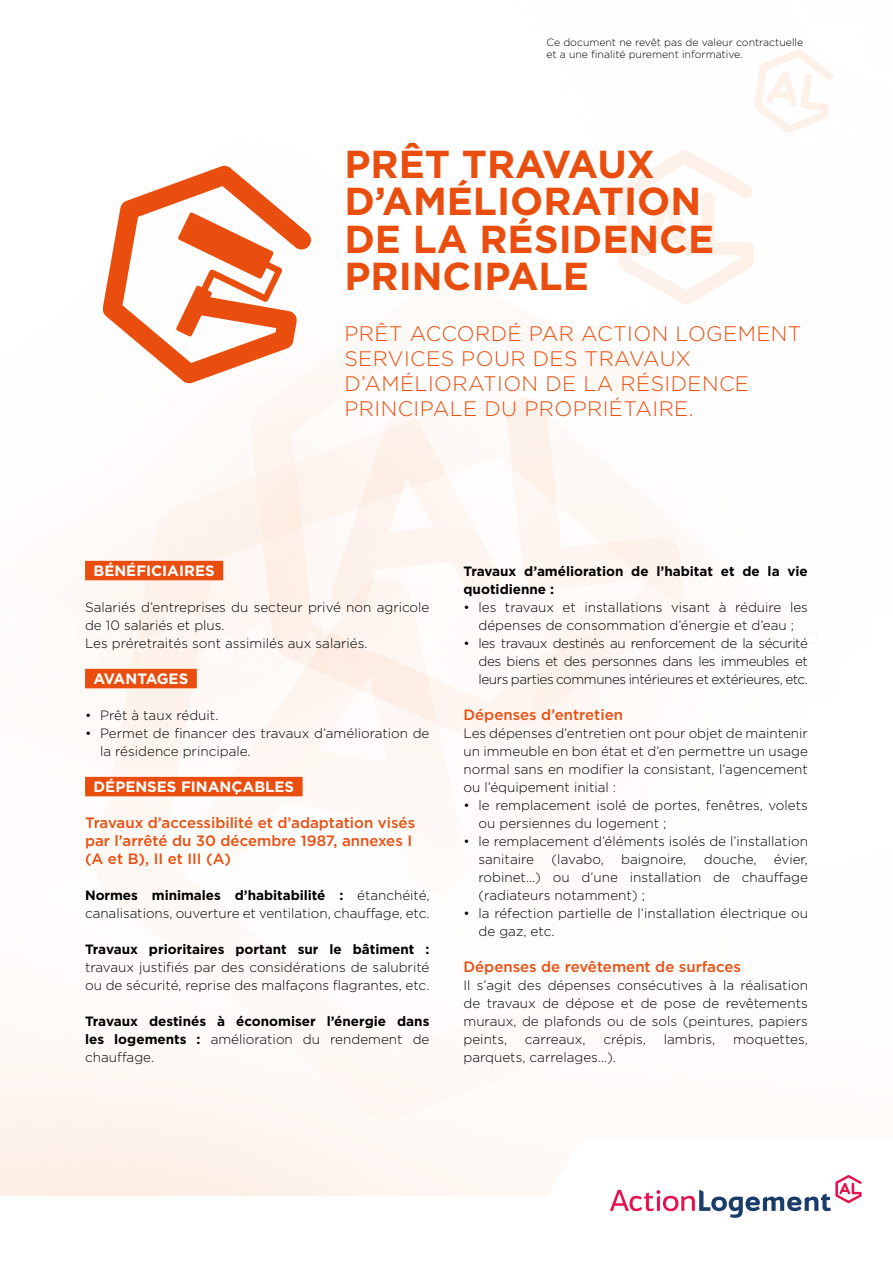
<style>
.page{position:relative;width:893px;height:1263px;background:#fff}
.page>*{position:absolute;margin:0;border:0;box-sizing:border-box;transform-origin:0 0}
.t1{font:700 39px/37.5px "Gotham";color:#e94e0f}
.t2{font:300 21px/25.2px "Gotham";letter-spacing:.02em;color:#e94e0f}
.t3{font:500 15px/18px "Gotham";color:#e94e0f}
.t4{font:700 15px "Gotham";color:#fff}
.t5{font:700 15px "Gotham";letter-spacing:-.025em;color:#fff}
.t6{font:300 13.5px/18px "Gotham";color:#000}
.t7{font:700 13.5px/18px "Gotham";color:#000;text-align:justify}
.t8{font:300 10.5px/12px "Gotham";color:#000}
.s1{font-weight:700}
.s2{font-weight:300}
</style>
<div class="page">
<svg style="left:0;top:521px;width:348px;height:239px"></svg>
<svg style="left:0;top:561px;width:378px;height:148px"></svg>
<svg style="left:0;top:1137px;width:849px;height:59px;fill:#fef6f2"></svg>
<svg style="left:610px;top:1175px;width:252px;height:43px"></svg>
<svg style="left:568px;top:521px;width:155px;height:239px"></svg>
<svg style="left:538px;top:561px;width:280px;height:148px"></svg>
<div style="left:85px;top:561px;width:138px;height:19px;background:#e94e0f"></div>
<div style="left:85px;top:669px;width:112px;height:19px;background:#e94e0f"></div>
<div style="left:85px;top:777px;width:218px;height:19px;background:#e94e0f"></div>
<svg style="left:103px;top:166px;width:208px;height:218px"></svg>
<p class="t8" style="left:546px;top:36px;width:258px">Ce document ne revêt pas de valeur contractuelle et a une finalité purement informative.</p>
<h1 class="t1" style="left:344px;top:145px;width:371px">PRÊT TRAVAUX<br>D’AMÉLIORATION<br>DE LA RÉSIDENCE<br>PRINCIPALE</h1>
<h2 class="t2" style="left:344px;top:320px;width:458px">PRÊT ACCORDÉ PAR ACTION LOGEMENT<br>SERVICES POUR DES TRAVAUX<br>D’AMÉLIORATION DE LA RÉSIDENCE<br>PRINCIPALE DU PROPRIÉTAIRE.</h2>
<p class="t4" style="left:94px;top:561px;width:123px">BÉNÉFICIAIRES</p>
<p class="t6" style="left:85px;top:598px;width:346px">Salariés d’entreprises du secteur privé non agricole de 10 salariés et plus.<br>Les préretraités sont assimilés aux salariés.</p>
<p class="t5" style="left:94px;top:669px;width:96px">AVANTAGES</p>
<p class="t6" style="left:85px;top:706px;width:135px">• Prêt à taux réduit.</p>
<p class="t6" style="left:100px;top:724px;width:331px;text-indent:-15px">• Permet de financer des travaux d’amélioration de la résidence principale.</p>
<p class="t4" style="left:94px;top:777px;width:202px">DÉPENSES FINANÇABLES</p>
<p class="t3" style="left:85px;top:814px;width:332px">Travaux d’accessibilité et d’adaptation visés par l’arrêté du 30 décembre 1987, annexes I (A et B), II et III (A)</p>
<p class="t6" style="left:85px;top:886px;width:346px"><span class="s1">Normes minimales d’habitabilité :</span> étanchéité, canalisations, ouverture et ventilation, chauffage, etc.</p>
<p class="t7" style="left:85px;top:940px;width:346px">Travaux prioritaires portant sur le bâtiment :</p>
<p class="t6" style="left:85px;top:958px;width:346px">travaux justifiés par des considérations de salubrité ou de sécurité, reprise des malfaçons flagrantes, etc.</p>
<p class="t7" style="left:85px;top:1012px;width:346px">Travaux destinés à économiser l’énergie dans les logements : <span class="s2">amélioration du rendement de chauffage.</span></p>
<p class="t7" style="left:463px;top:562px;width:346px">Travaux d’amélioration de l’habitat et de la vie quotidienne :</p>
<p class="t6" style="left:463px;top:598px;width:346px;text-align:center">• les travaux et installations visant à réduire les dépenses de consommation d’énergie et d’eau ;</p>
<p class="t6" style="left:478px;top:634px;width:331px;text-align:justify;text-indent:-15px">• les travaux destinés au renforcement de la sécurité des biens et des personnes dans les immeubles et leurs parties communes intérieures et extérieures, etc.</p>
<p class="t3" style="left:463px;top:706px;width:161px">Dépenses d’entretien</p>
<p class="t6" style="left:463px;top:724px;width:346px;text-align:justify">Les dépenses d’entretien ont pour objet de maintenir un immeuble en bon état et d’en permettre un usage normal sans en modifier la consistant, l’agencement ou l’équipement initial :</p>
<p class="t6" style="left:478px;top:796px;width:331px;text-indent:-15px">• le remplacement isolé de portes, fenêtres, volets ou persiennes du logement ;</p>
<p class="t6" style="left:478px;top:832px;width:331px;text-indent:-15px">• le remplacement d’éléments isolés de l’installation sanitaire</p>
<p class="t6" style="left:551px;top:850px;width:54px">(lavabo,</p>
<p class="t6" style="left:621px;top:850px;width:67px">baignoire,</p>
<p class="t6" style="left:704px;top:850px;width:54px">douche,</p>
<p class="t6" style="left:478px;top:850px;width:331px;text-align:justify;text-indent:295px">évier, robinet…) ou d’une installation de chauffage (radiateurs notamment) ;</p>
<p class="t6" style="left:478px;top:904px;width:331px;text-indent:-15px">• la réfection partielle de l’installation électrique ou de gaz, etc.</p>
<p class="t3" style="left:463px;top:958px;width:279px">Dépenses de revêtement de surfaces</p>
<p class="t6" style="left:463px;top:976px;width:346px;text-align:justify">Il s’agit des dépenses consécutives à la réalisation de travaux de dépose et de pose de revêtements muraux, de plafonds ou de sols (peintures, papiers peints,</p>
<p class="t6" style="left:525px;top:1030px;width:62px">carreaux,</p>
<p class="t6" style="left:603px;top:1030px;width:44px">crépis,</p>
<p class="t6" style="left:664px;top:1030px;width:53px">lambris,</p>
<p class="t6" style="left:733px;top:1030px;width:76px">moquettes,</p>
<p class="t6" style="left:463px;top:1048px;width:154px">parquets, carrelages…).</p>
</div>
